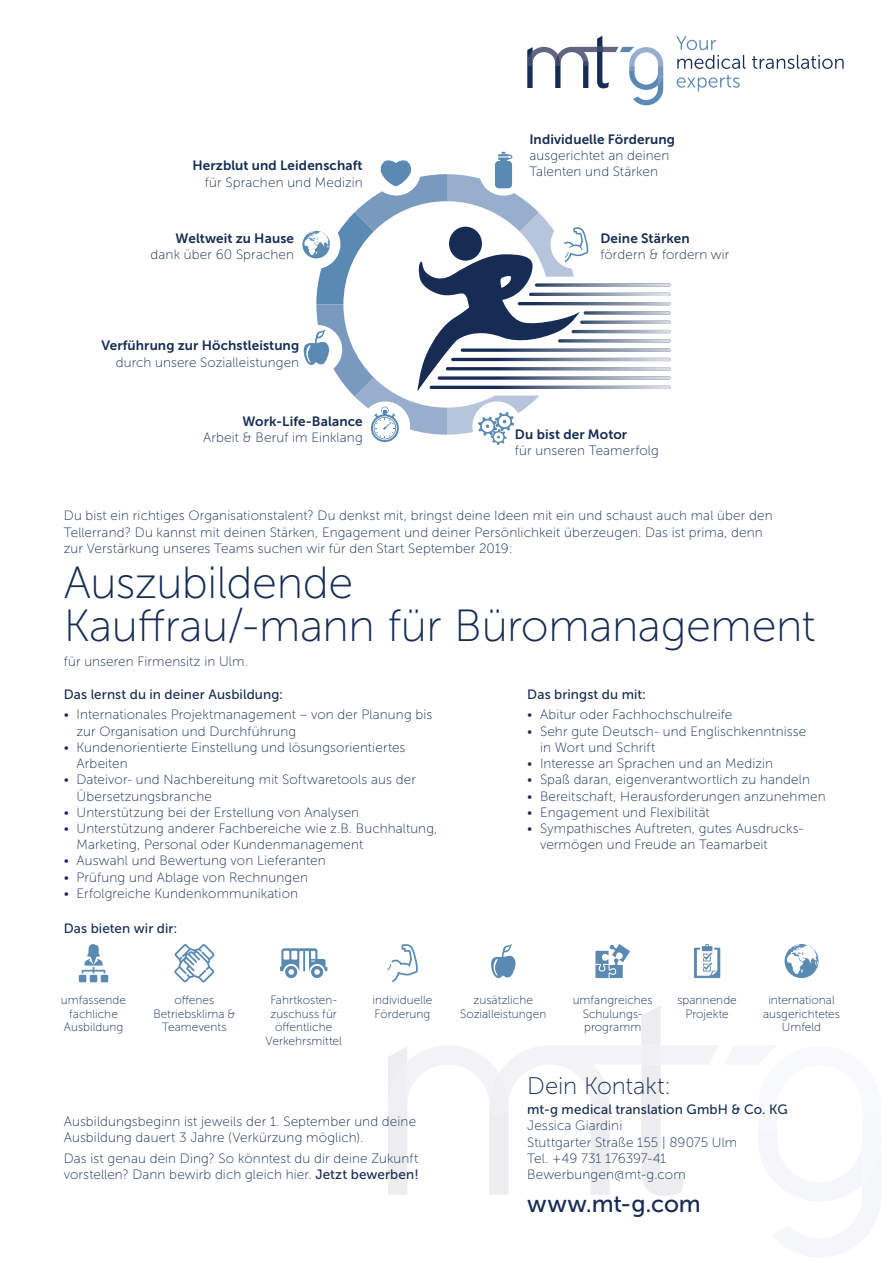
<style>
.page{position:relative;width:893px;height:1263px;background:#fff}
.page>*{position:absolute;margin:0;border:0;box-sizing:border-box;transform-origin:0 0}
.t1{font:45px/43.5px "Museo Sans 100";letter-spacing:-.01em;color:#162c54}
.t2{font:24px "Museo Sans 100";letter-spacing:-.005em;color:#162c54}
.t3{font:24px "Museo Sans 500";letter-spacing:-.005em;color:#162c54}
.t4{font:13.5px/16.2px "Museo Sans 100";letter-spacing:.01em;color:#162c54}
.t5{font:13.5px "Museo Sans 700";letter-spacing:.01em;color:#162c54}
.t6{font:13.5px "Museo Sans 500";letter-spacing:.01em;color:#162c54}
.t7{font:12px/13.5px "Museo Sans 100";letter-spacing:.005em;color:#162c54;text-align:center}
.s1{font-family:"Museo Sans 500"}
</style>
<div class="page">
<hr style="left:529px;top:293px;width:142px;height:3px;background:#162c54;border-radius:2px">
<svg style="left:535px;top:283px;width:136px;height:4px"></svg>
<hr style="left:518px;top:302px;width:153px;height:3px;background:#162c54;border-radius:2px">
<svg style="left:584px;top:311px;width:87px;height:4px"></svg>
<hr style="left:580px;top:321px;width:91px;height:3px;background:#162c54;border-radius:2px">
<hr style="left:572px;top:330px;width:99px;height:3px;background:#162c54;border-radius:2px">
<hr style="left:558px;top:339px;width:113px;height:3px;background:#162c54;border-radius:2px">
<svg style="left:461px;top:348px;width:210px;height:4px"></svg>
<hr style="left:451px;top:358px;width:220px;height:3px;background:#162c54;border-radius:2px">
<hr style="left:446px;top:367px;width:225px;height:3px;background:#162c54;border-radius:2px">
<svg style="left:438px;top:376px;width:233px;height:4px"></svg>
<hr style="left:430px;top:386px;width:241px;height:3px;background:#162c54;border-radius:2px">
<svg style="left:302px;top:152px;width:287px;height:293px"></svg>
<svg style="left:388px;top:1006px;width:493px;height:251px"></svg>
<svg style="left:676px;top:36px;width:70px;height:33px"></svg>
<svg style="left:752px;top:55px;width:92px;height:14px"></svg>
<svg style="left:677px;top:75px;width:63px;height:16px"></svg>
<svg style="left:527px;top:36px;width:136px;height:69px"></svg>
<div style="left:555px;top:55px;width:5px;height:11px;background:#3c486b;border-radius:3px"></div>
<svg style="left:491px;top:944px;width:25px;height:34px"></svg>
<svg style="left:387px;top:944px;width:31px;height:38px"></svg>
<svg style="left:79px;top:944px;width:29px;height:38px"></svg>
<svg style="left:174px;top:944px;width:41px;height:38px"></svg>
<svg style="left:785px;top:944px;width:34px;height:34px"></svg>
<svg style="left:694px;top:944px;width:26px;height:34px"></svg>
<svg style="left:595px;top:944px;width:35px;height:34px"></svg>
<svg style="left:280px;top:948px;width:47px;height:30px"></svg>
<p class="t5" style="left:192px;top:158px;width:172px">Herzblut und Leidenschaft</p>
<p class="t4" style="left:205px;top:174px;width:159px">für Sprachen und Medizin</p>
<p class="t5" style="left:176px;top:231px;width:120px">Weltweit zu Hause</p>
<p class="t4" style="left:151px;top:247px;width:145px">dank über 60 Sprachen</p>
<p class="t5" style="left:101px;top:338px;width:199px">Verführung zur Höchstleistung</p>
<p class="t4" style="left:116px;top:354px;width:185px">durch unsere Sozialleistungen</p>
<p class="t5" style="left:242px;top:414px;width:122px">Work-Life-Balance</p>
<p class="t4" style="left:203px;top:430px;width:161px">Arbeit &amp; Beruf im Einklang</p>
<p class="t5" style="left:529px;top:132px;width:147px">Individuelle Förderung</p>
<p class="t4" style="left:529px;top:148px;width:141px">ausgerichtet an deinen<br>Talenten und Stärken</p>
<p class="t5" style="left:600px;top:231px;width:91px">Deine Stärken</p>
<p class="t4" style="left:600px;top:247px;width:131px">fördern &amp; fordern wir</p>
<p class="t5" style="left:515px;top:427px;width:114px">Du bist der Motor</p>
<p class="t4" style="left:515px;top:443px;width:145px">für unseren Teamerfolg</p>
<p class="t4" style="left:64px;top:508px;width:710px">Du bist ein richtiges Organisationstalent? Du denkst mit, bringst deine Ideen mit ein und schaust auch mal über den<br>Tellerrand? Du kannst mit deinen Stärken, Engagement und deiner Persönlichkeit überzeugen. Das ist prima, denn zur Verstärkung unseres Teams suchen wir für den Start September 2019:</p>
<h1 class="t1" style="left:64px;top:561px;width:753px">Auszubildende<br>Kauffrau/-mann für Büromanagement</h1>
<p class="t4" style="left:64px;top:653px;width:186px">für unseren Firmensitz in Ulm.</p>
<p class="t6" style="left:64px;top:687px;width:221px">Das lernst du in deiner Ausbildung:</p>
<p class="t4" style="left:77px;top:707px;width:357px;text-indent:-13px">• Internationales Projektmanagement – von der Planung bis zur Organisation und Durchführung</p>
<p class="t4" style="left:77px;top:739px;width:330px;text-indent:-13px">• Kundenorientierte Einstellung und lösungsorientiertes<br>Arbeiten</p>
<p class="t4" style="left:77px;top:772px;width:341px;text-indent:-13px">• Dateivor- und Nachbereitung mit Softwaretools aus der<br>Übersetzungsbranche</p>
<p class="t4" style="left:64px;top:804px;width:297px">• Unterstützung bei der Erstellung von Analysen</p>
<p class="t4" style="left:77px;top:820px;width:362px;text-indent:-13px">• Unterstützung anderer Fachbereiche wie z. B. Buchhaltung,<br>Marketing, Personal oder Kundenmanagement</p>
<p class="t4" style="left:64px;top:853px;width:263px">• Auswahl und Bewertung von Lieferanten</p>
<p class="t4" style="left:64px;top:869px;width:246px">• Prüfung und Ablage von Rechnungen</p>
<p class="t4" style="left:64px;top:885px;width:236px">• Erfolgreiche Kundenkommunikation</p>
<p class="t6" style="left:64px;top:921px;width:115px">Das bieten wir dir:</p>
<p class="t6" style="left:527px;top:687px;width:120px">Das bringst du mit:</p>
<p class="t4" style="left:527px;top:707px;width:206px">• Abitur oder Fachhochschulreife</p>
<p class="t4" style="left:540px;top:723px;width:268px;text-indent:-13px">• Sehr gute Deutsch- und Englischkenntnisse in Wort und Schrift</p>
<p class="t4" style="left:527px;top:755px;width:247px">• Interesse an Sprachen und an Medizin</p>
<p class="t4" style="left:527px;top:772px;width:284px">• Spaß daran, eigenverantwortlich zu handeln</p>
<p class="t4" style="left:527px;top:788px;width:300px">• Bereitschaft, Herausforderungen anzunehmen</p>
<p class="t4" style="left:527px;top:804px;width:184px">• Engagement und Flexibilität</p>
<p class="t4" style="left:540px;top:820px;width:265px;text-indent:-13px">• Sympathisches Auftreten, gutes Ausdrucks&shy;vermögen und Freude an Teamarbeit</p>
<p class="t7" style="left:61px;top:993px;width:67px">umfassende fachliche<br>Ausbildung</p>
<p class="t7" style="left:153px;top:993px;width:84px">offenes<br>Betriebsklima &amp;<br>Teamevents</p>
<p class="t7" style="left:266px;top:993px;width:78px">Fahrtkosten&shy;zuschuss für öffentliche<br>Verkehrsmittel</p>
<p class="t7" style="left:372px;top:993px;width:62px;text-align:left">individuelle<br>Förderung</p>
<p class="t7" style="left:460px;top:993px;width:88px">zusätzliche<br>Sozialleistungen</p>
<p class="t7" style="left:573px;top:993px;width:81px">umfangreiches<br>Schulungs&shy;programm</p>
<p class="t7" style="left:677px;top:993px;width:61px">spannende<br>Projekte</p>
<p class="t7" style="left:763px;top:993px;width:79px">international ausgerichtetes<br>Umfeld</p>
<p class="t4" style="left:64px;top:1113px;width:354px">Ausbildungsbeginn ist jeweils der 1. September und deine<br>Ausbildung dauert 3 Jahre (Verkürzung möglich).</p>
<p class="t4" style="left:64px;top:1150px;width:356px">Das ist genau dein Ding? So könntest du dir deine Zukunft vorstellen? Dann bewirb dich gleich hier. <span class="s1">Jetzt bewerben!</span></p>
<h2 class="t2" style="left:527px;top:1073px;width:145px">Dein Kontakt:</h2>
<p class="t6" style="left:527px;top:1102px;width:262px">mt-g medical translation GmbH &amp; Co. KG</p>
<p class="t4" style="left:527px;top:1118px;width:212px">Jessica Giardini<br>Stuttgarter Straße 155 | 89075 Ulm<br>Tel. +49 731 176397-41<br>Bewerbungen@mt-g.com</p>
<h2 class="t3" style="left:527px;top:1190px;width:175px">www.mt-g.com</h2>
</div>
